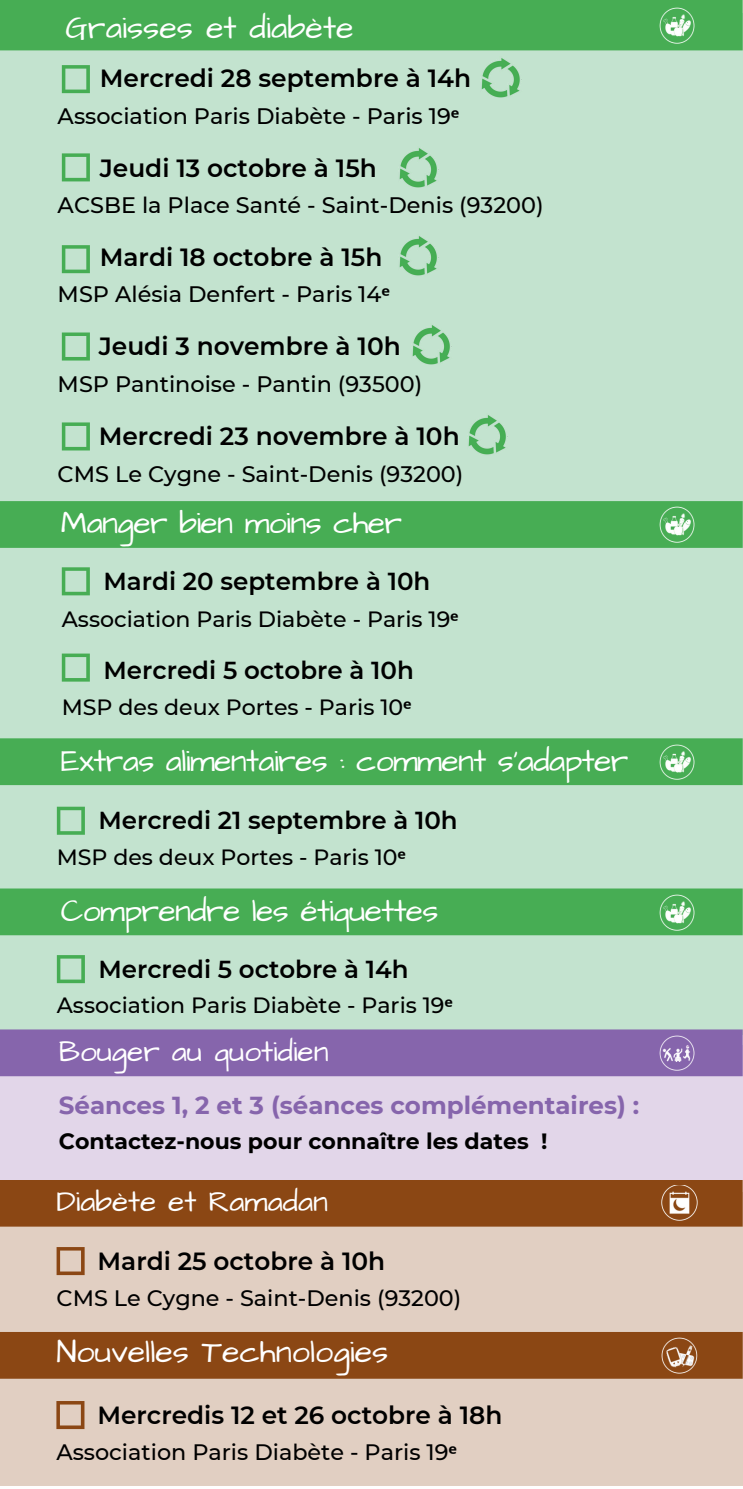
<style>
.page{position:relative;width:743px;height:1489px;background:#fff}
.page>*{position:absolute;margin:0;border:0;box-sizing:border-box;transform-origin:0 0}
.t1{font:32.25px "Architects Daughter";color:#fff}
.t2{font:32px "Architects Daughter";letter-spacing:-.02em;color:#fff}
.t3{font:29.75px "Architects Daughter";color:#fff}
.t4{font:600 24.75px "Montserrat";color:#000}
.t5{font:600 24.5px "Montserrat";color:#000}
.t6{font:700 24.5px "Montserrat";color:#8665ac}
.t7{font:500 22.25px "Montserrat";color:#000}
.t8{font:500 22px "Montserrat";color:#000}
.t9{font:700 22px "Montserrat";color:#000}
.s1{font-family:"Noto Sans";font-weight:700}
</style>
<div class="page">
<div style="left:0;top:14px;width:742px;height:1021px;background:#c3e3cf"></div>
<div style="left:0;top:1192px;width:742px;height:293px;background:#e1cfc2"></div>
<img style="left:399px;top:236px;width:40px;height:40px">
<img style="left:399px;top:148px;width:40px;height:40px">
<img style="left:481px;top:58px;width:41px;height:39px">
<img style="left:412px;top:325px;width:40px;height:40px">
<img style="left:468px;top:415px;width:40px;height:40px">
<div style="left:0;top:0;width:742px;height:50px;background:#47ad54"></div>
<div style="left:0;top:1332px;width:742px;height:47px;background:#8b4714"></div>
<div style="left:0;top:1180px;width:742px;height:46px;background:#8b4714"></div>
<svg style="left:56px;top:1401px;width:28px;height:28px"></svg>
<svg style="left:57px;top:1247px;width:28px;height:28px"></svg>
<div style="left:0;top:738px;width:742px;height:47px;background:#47ad54"></div>
<div style="left:0;top:888px;width:742px;height:47px;background:#47ad54"></div>
<div style="left:0;top:501px;width:742px;height:47px;background:#47ad54"></div>
<svg style="left:57px;top:807px;width:28px;height:28px"></svg>
<svg style="left:57px;top:955px;width:28px;height:28px"></svg>
<img style="left:659px;top:744px;width:35px;height:36px">
<img style="left:659px;top:894px;width:35px;height:36px">
<img style="left:659px;top:507px;width:35px;height:35px">
<img style="left:662px;top:1185px;width:35px;height:35px">
<img style="left:662px;top:1338px;width:35px;height:35px">
<svg style="left:62px;top:567px;width:28px;height:28px"></svg>
<svg style="left:62px;top:653px;width:28px;height:29px"></svg>
<svg style="left:62px;top:65px;width:28px;height:28px"></svg>
<svg style="left:62px;top:153px;width:28px;height:28px"></svg>
<svg style="left:62px;top:245px;width:28px;height:28px"></svg>
<svg style="left:62px;top:332px;width:28px;height:28px"></svg>
<svg style="left:62px;top:422px;width:28px;height:28px"></svg>
<div style="left:0;top:1045px;width:742px;height:135px;background:#e2d6e9"></div>
<div style="left:0;top:1029px;width:742px;height:47px;background:#8665ac"></div>
<img style="left:659px;top:1035px;width:35px;height:36px">
<img style="left:659px;top:8px;width:35px;height:35px">
<h1 class="t1" style="left:66px;top:6px;width:290px">Graisses et diabète</h1>
<p class="t4" style="left:100px;top:63px;width:373px">Mercredi 28 septembre à 14h</p>
<p class="t7" style="left:58px;top:103px;width:403px">Association Paris Diabète - Paris 19<span class="s1">ᵉ</span></p>
<p class="t4" style="left:100px;top:153px;width:278px">Jeudi 13 octobre à 15h</p>
<p class="t7" style="left:58px;top:192px;width:487px">ACSBE la Place Santé - Saint-Denis (93200)</p>
<p class="t4" style="left:100px;top:242px;width:284px">Mardi 18 octobre à 15h</p>
<p class="t7" style="left:58px;top:281px;width:334px">MSP Alésia Denfert - Paris 14<span class="s1">ᵉ</span></p>
<p class="t4" style="left:99px;top:331px;width:303px">Jeudi 3 novembre à 10h</p>
<p class="t7" style="left:58px;top:371px;width:366px">MSP Pantinoise - Pantin (93500)</p>
<p class="t4" style="left:99px;top:421px;width:362px">Mercredi 23 novembre à 10h</p>
<p class="t7" style="left:58px;top:461px;width:407px">CMS Le Cygne - Saint-Denis (93200)</p>
<h2 class="t2" style="left:61px;top:501px;width:343px">Manger bien moins cher</h2>
<p class="t5" style="left:103px;top:566px;width:328px">Mardi 20 septembre à 10h</p>
<p class="t8" style="left:62px;top:606px;width:398px">Association Paris Diabète - Paris 19<span class="s1">ᵉ</span></p>
<p class="t5" style="left:103px;top:655px;width:312px">Mercredi 5 octobre à 10h</p>
<p class="t8" style="left:62px;top:694px;width:351px">MSP des deux Portes - Paris 10<span class="s1">ᵉ</span></p>
<h2 class="t2" style="left:61px;top:739px;width:569px">Extras alimentaires : comment s'adapter</h2>
<p class="t5" style="left:98px;top:805px;width:361px">Mercredi 21 septembre à 10h</p>
<p class="t8" style="left:57px;top:843px;width:351px">MSP des deux Portes - Paris 10<span class="s1">ᵉ</span></p>
<h2 class="t2" style="left:61px;top:889px;width:379px">Comprendre les étiquettes</h2>
<p class="t5" style="left:98px;top:954px;width:312px">Mercredi 5 octobre à 14h</p>
<p class="t8" style="left:57px;top:992px;width:398px">Association Paris Diabète - Paris 19<span class="s1">ᵉ</span></p>
<h3 class="t3" style="left:59px;top:1032px;width:271px">Bouger au quotidien</h3>
<p class="t6" style="left:59px;top:1090px;width:582px">Séances 1, 2 et 3 (séances complémentaires) :</p>
<p class="t9" style="left:59px;top:1128px;width:490px">Contactez-nous pour connaître les dates !</p>
<h3 class="t3" style="left:57px;top:1181px;width:273px">Diabète et Ramadan</h3>
<p class="t4" style="left:98px;top:1246px;width:289px">Mardi 25 octobre à 10h</p>
<p class="t7" style="left:57px;top:1285px;width:406px">CMS Le Cygne - Saint-Denis (93200)</p>
<h1 class="t1" style="left:56px;top:1330px;width:333px">Nouvelles Technologies</h1>
<p class="t4" style="left:97px;top:1400px;width:406px">Mercredis 12 et 26 octobre à 18h</p>
<p class="t7" style="left:56px;top:1439px;width:402px">Association Paris Diabète - Paris 19<span class="s1">ᵉ</span></p>
</div>
